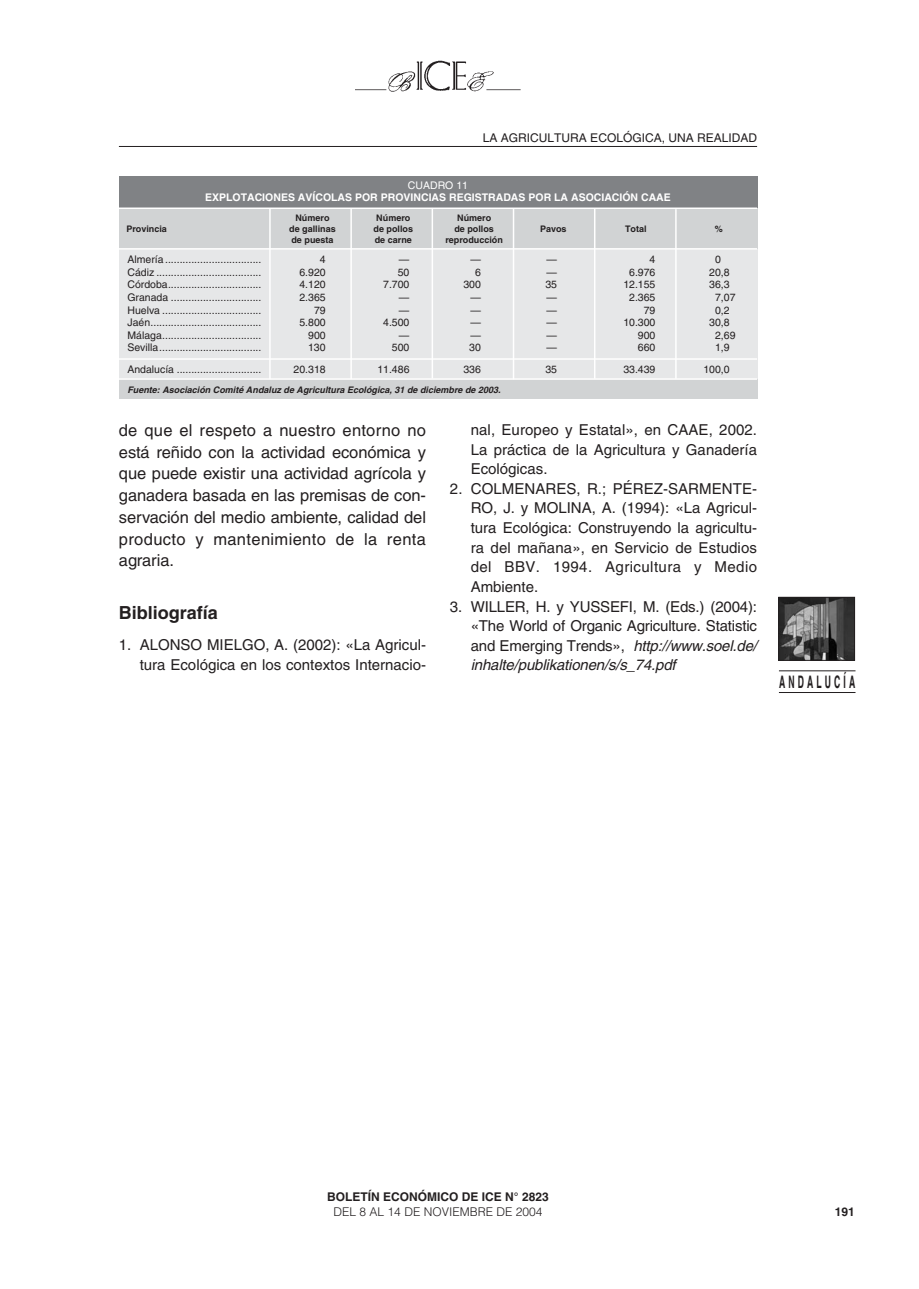
<style>
.page{position:relative;width:919px;height:1289px;background:#fff}
.page>*{position:absolute;margin:0;border:0;box-sizing:border-box;transform-origin:0 0}
.t1{font:700 18px "Helvetica";color:#231f20}
.t2{font:700 17.25px "Helvetica";letter-spacing:.365em;color:#231f20;scale:.5 1}
.t3{font:16.5px/21.8px "Helvetica";letter-spacing:.02em;color:#231f20;text-align:justify}
.t4{font:15px/19.6px "Helvetica";color:#231f20;text-align:justify}
.t5{font:12px "Helvetica";color:#231f20}
.t6{font:700 12px "Helvetica";color:#231f20}
.t7{font:300 12px "Helvetica";color:#231f20}
.t8{font:10.5px "Helvetica";color:#231f20}
.t9{font:700 10.5px "Helvetica";color:#fff}
.t10{font:10.5px "Helvetica";color:#fff}
.t11{font:700 9px "Helvetica";color:#231f20}
.t12{font:italic 700 9px "Helvetica";color:#231f20}
.s1{font-style:italic}
</style>
<div class="page">
<hr style="left:119px;top:146px;width:638px;height:1px;background:#231f20">
<img style="left:780px;top:599px;width:72px;height:59px">
<div style="left:778px;top:597px;width:76px;height:63px;border:1px solid #231f20"></div>
<hr style="left:778px;top:692px;width:77px;height:1px;background:#231f20">
<hr style="left:778px;top:670px;width:77px;height:1px;background:#231f20">
<img style="left:355px;top:61px;width:165px;height:31px">
<div style="left:119px;top:176px;width:638px;height:55px;background:#808285"></div>
<div style="left:119px;top:208px;width:638px;height:191px;background:#d1d3d4"></div>
<div style="left:119px;top:249px;width:638px;height:130px;background:#e6e7e8"></div>
<hr style="left:119px;top:207px;width:638px;height:2px;background:#fff">
<hr style="left:119px;top:248px;width:638px;height:1px;background:#fff">
<hr style="left:119px;top:358px;width:638px;height:2px;background:#fff">
<hr style="left:119px;top:378px;width:638px;height:2px;background:#fff">
<hr style="left:269px;top:209px;width:2px;height:170px;background:#fff">
<hr style="left:350px;top:208px;width:2px;height:171px;background:#fff">
<hr style="left:431px;top:208px;width:2px;height:170px;background:#fff">
<hr style="left:512px;top:208px;width:2px;height:171px;background:#fff">
<hr style="left:594px;top:209px;width:1px;height:170px;background:#fff">
<hr style="left:675px;top:209px;width:1px;height:170px;background:#fff">
<p class="t5" style="left:483px;top:133px;width:276px">LA AGRICULTURA ECOLÓGICA, UNA REALIDAD</p>
<p class="t10" style="left:408px;top:181px;width:62px">CUADRO 11</p>
<p class="t9" style="left:205px;top:193px;width:467px">EXPLOTACIONES AVÍCOLAS POR PROVINCIAS REGISTRADAS POR LA ASOCIACIÓN CAAE</p>
<p class="t11" style="left:295px;top:215px;width:35px">Número</p>
<p class="t11" style="left:376px;top:215px;width:35px">Número</p>
<p class="t11" style="left:457px;top:215px;width:35px">Número</p>
<p class="t11" style="left:126px;top:225px;width:42px">Provincia</p>
<p class="t11" style="left:289px;top:225px;width:48px">de gallinas</p>
<p class="t11" style="left:373px;top:225px;width:41px">de pollos</p>
<p class="t11" style="left:454px;top:225px;width:41px">de pollos</p>
<p class="t11" style="left:540px;top:225px;width:28px">Pavos</p>
<p class="t11" style="left:625px;top:225px;width:23px">Total</p>
<p class="t11" style="left:714px;top:225px;width:10px">%</p>
<p class="t11" style="left:291px;top:236px;width:44px">de puesta</p>
<p class="t11" style="left:375px;top:236px;width:39px">de carne</p>
<p class="t11" style="left:445px;top:236px;width:59px">reproducción</p>
<p class="t8" style="left:127px;top:256px;width:135px">Almería .................................</p>
<p class="t8" style="left:320px;top:256px;width:7px">4</p>
<p class="t8" style="left:399px;top:256px;width:12px">—</p>
<p class="t8" style="left:470px;top:256px;width:12px">—</p>
<p class="t8" style="left:546px;top:256px;width:12px">—</p>
<p class="t8" style="left:649px;top:256px;width:7px">4</p>
<p class="t8" style="left:715px;top:256px;width:7px">0</p>
<p class="t8" style="left:127px;top:268px;width:135px">Cádiz ....................................</p>
<p class="t8" style="left:299px;top:268px;width:28px">6.920</p>
<p class="t8" style="left:398px;top:268px;width:13px">50</p>
<p class="t8" style="left:475px;top:268px;width:7px">6</p>
<p class="t8" style="left:546px;top:268px;width:12px">—</p>
<p class="t8" style="left:629px;top:268px;width:28px">6.976</p>
<p class="t8" style="left:709px;top:268px;width:22px">20,8</p>
<p class="t8" style="left:127px;top:281px;width:135px">Córdoba................................</p>
<p class="t8" style="left:299px;top:281px;width:28px">4.120</p>
<p class="t8" style="left:383px;top:281px;width:28px">7.700</p>
<p class="t8" style="left:463px;top:281px;width:19px">300</p>
<p class="t8" style="left:545px;top:281px;width:13px">35</p>
<p class="t8" style="left:623px;top:281px;width:34px">12.155</p>
<p class="t8" style="left:709px;top:281px;width:22px">36,3</p>
<p class="t8" style="left:127px;top:293px;width:135px">Granada ...............................</p>
<p class="t8" style="left:299px;top:293px;width:28px">2.365</p>
<p class="t8" style="left:399px;top:293px;width:12px">—</p>
<p class="t8" style="left:470px;top:293px;width:12px">—</p>
<p class="t8" style="left:546px;top:293px;width:12px">—</p>
<p class="t8" style="left:629px;top:293px;width:28px">2.365</p>
<p class="t8" style="left:715px;top:293px;width:22px">7,07</p>
<p class="t8" style="left:127px;top:306px;width:135px">Huelva ..................................</p>
<p class="t8" style="left:314px;top:306px;width:13px">79</p>
<p class="t8" style="left:399px;top:306px;width:12px">—</p>
<p class="t8" style="left:470px;top:306px;width:12px">—</p>
<p class="t8" style="left:546px;top:306px;width:12px">—</p>
<p class="t8" style="left:643px;top:306px;width:13px">79</p>
<p class="t8" style="left:715px;top:306px;width:16px">0,2</p>
<p class="t8" style="left:127px;top:319px;width:135px">Jaén......................................</p>
<p class="t8" style="left:299px;top:319px;width:28px">5.800</p>
<p class="t8" style="left:383px;top:319px;width:28px">4.500</p>
<p class="t8" style="left:470px;top:319px;width:12px">—</p>
<p class="t8" style="left:546px;top:319px;width:12px">—</p>
<p class="t8" style="left:623px;top:319px;width:34px">10.300</p>
<p class="t8" style="left:709px;top:319px;width:22px">30,8</p>
<p class="t8" style="left:127px;top:331px;width:135px">Málaga..................................</p>
<p class="t8" style="left:308px;top:331px;width:19px">900</p>
<p class="t8" style="left:399px;top:331px;width:12px">—</p>
<p class="t8" style="left:470px;top:331px;width:12px">—</p>
<p class="t8" style="left:546px;top:331px;width:12px">—</p>
<p class="t8" style="left:638px;top:331px;width:19px">900</p>
<p class="t8" style="left:715px;top:331px;width:22px">2,69</p>
<p class="t8" style="left:127px;top:344px;width:135px">Sevilla...................................</p>
<p class="t8" style="left:308px;top:344px;width:19px">130</p>
<p class="t8" style="left:392px;top:344px;width:19px">500</p>
<p class="t8" style="left:469px;top:344px;width:13px">30</p>
<p class="t8" style="left:546px;top:344px;width:12px">—</p>
<p class="t8" style="left:638px;top:344px;width:19px">660</p>
<p class="t8" style="left:715px;top:344px;width:16px">1,9</p>
<p class="t8" style="left:127px;top:365px;width:135px">Andalucía .............................</p>
<p class="t8" style="left:293px;top:365px;width:34px">20.318</p>
<p class="t8" style="left:377px;top:365px;width:34px">11.486</p>
<p class="t8" style="left:463px;top:365px;width:19px">336</p>
<p class="t8" style="left:545px;top:365px;width:13px">35</p>
<p class="t8" style="left:623px;top:365px;width:34px">33.439</p>
<p class="t8" style="left:703px;top:365px;width:28px">100,0</p>
<p class="t12" style="left:127px;top:386px;width:376px">Fuente: Asociación Comité Andaluz de Agricultura Ecológica, 31 de diciembre de 2003.</p>
<p class="t3" style="left:119px;top:421px;width:308px">de que el respeto a nuestro entorno no está reñido con la actividad económica y que puede existir una actividad agrícola y ganadera basada en las premisas de con&shy;servación del medio ambiente, calidad del producto y mantenimiento de la renta agraria.</p>
<h1 class="t1" style="left:119px;top:606px;width:100px">Bibliografía</h1>
<h3 class="t4" style="left:119px;top:636px;width:308px;line-height:20.2px;text-align:right">1. ALONSO MIELGO, A. (2002): «La Agricul&shy;tura Ecológica en los contextos Internacio-</h3>
<h3 class="t4" style="left:470px;top:421px;width:288px">nal, Europeo y Estatal», en CAAE, 2002.<br>La práctica de la Agricultura y Ganadería Ecológicas.</h3>
<h3 class="t4" style="left:470px;top:480px;width:288px;text-indent:-21px">2. COLMENARES, R.; PÉREZ-SARMENTE-RO, J. y MOLINA, A. (1994): «La Agricul&shy;tura Ecológica: Construyendo la agricultu&shy;ra del mañana», en Servicio de Estudios del BBV. 1994. Agricultura y Medio Ambiente.</h3>
<h3 class="t4" style="left:470px;top:598px;width:288px;text-indent:-21px">3. WILLER, H. y YUSSEFI, M. (Eds.) (2004): «The World of Organic Agriculture. Statistic and Emerging Trends», <span class="s1">http://www.soel.de/ inhalte/publikationen/s/s_74.pdf</span></h3>
<h2 class="t2" style="left:779px;top:675px;width:154px">ANDALUCÍA</h2>
<p class="t6" style="left:327px;top:1192px;width:223px">BOLETÍN ECONÓMICO DE ICE N° 2823</p>
<p class="t7" style="left:333px;top:1206px;width:210px">DEL 8 AL 14 DE NOVIEMBRE DE 2004</p>
<p class="t6" style="left:834px;top:1206px;width:22px">191</p>
</div>
